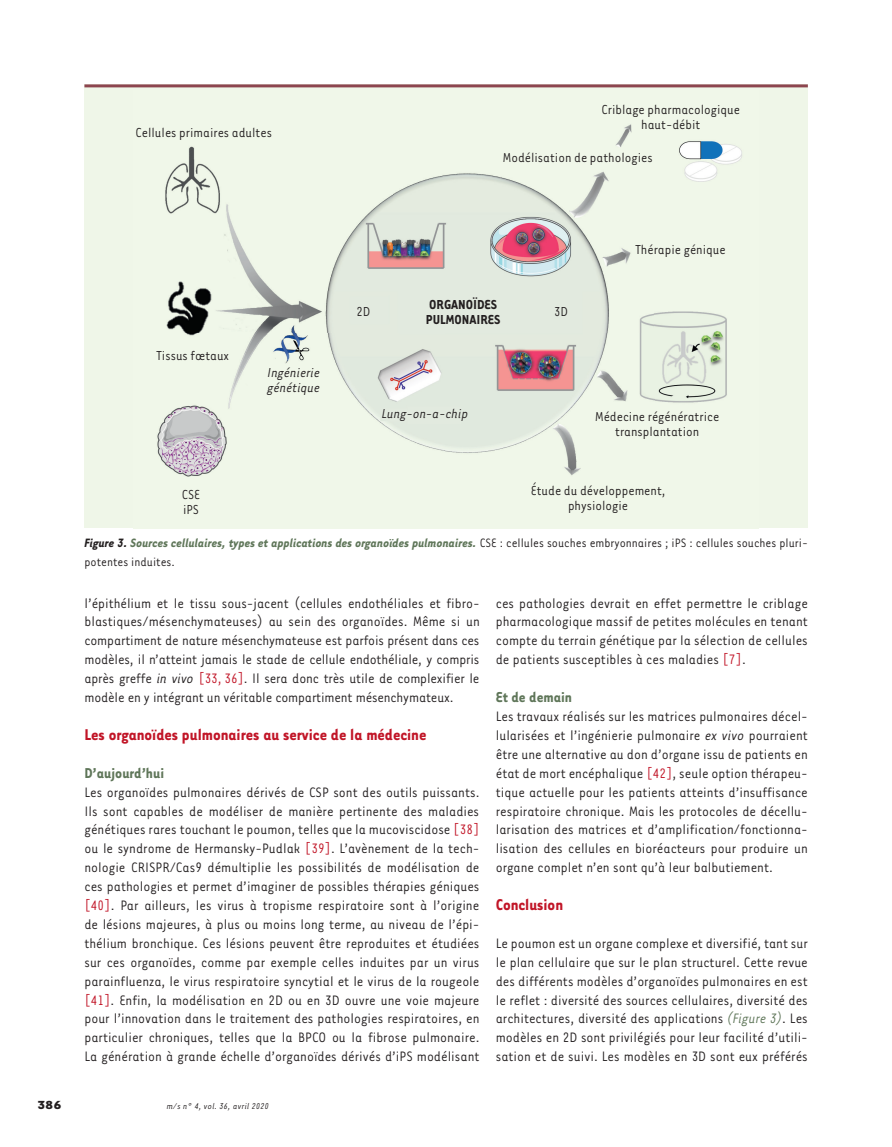
<style>
.page{position:relative;width:892px;height:1147px;background:#fff}
.page>*{position:absolute;margin:0;border:0;box-sizing:border-box;transform-origin:0 0}
.t1{font:700 18px "Tarzana Narrow";color:#c11527}
.t2{font:700 16.5px "Tarzana Narrow";color:#5f7659}
.t3{font:15.75px/18.9px "Tarzana Narrow";color:#231f20;text-align:justify}
.t4{font:15px/15px "Tarzana Narrow";color:#231f20;text-align:center}
.t5{font:italic 15px/15px "Tarzana Narrow";color:#231f20}
.t6{font:700 15px/15px "Tarzana Narrow";color:#231f20}
.t7{font:13.95px/18.9px "Tarzana Narrow";color:#231f20}
.t8{font:700 13.5px "Tarzana Wide";color:#231f20}
.t9{font:italic 9.75px "Tarzana Narrow";letter-spacing:.025em;color:#231f20}
.s1{font-weight:700;font-style:italic}
.s2{font-weight:700;font-style:italic;color:#5f7659}
.s3{font-style:italic}
.s4{color:#c11527}
.s5{font-style:italic;color:#5f7659}
</style>
<div class="page">
<div style="left:84px;top:84px;width:723px;height:444px;background:#eff6e8"></div>
<img style="left:157px;top:124px;width:585px;height:353px">
<hr style="left:84px;top:84px;width:723px;height:3px;background:#8d454f">
<p class="t4" style="left:135px;top:124px;width:138px">Cellules primaires adultes</p>
<p class="t4" style="left:156px;top:348px;width:74px">Tissus fœtaux</p>
<p class="t5" style="left:267px;top:365px;width:54px">Ingénierie génétique</p>
<p class="t4" style="left:601px;top:101px;width:140px">Criblage pharmacologique haut-débit</p>
<p class="t4" style="left:502px;top:149px;width:151px">Modélisation de pathologies</p>
<p class="t6" style="left:426px;top:296px;width:76px">ORGANOÏDES<br>PULMONAIRES</p>
<p class="t4" style="left:356px;top:303px;width:15px">2D</p>
<p class="t4" style="left:554px;top:303px;width:15px">3D</p>
<p class="t4" style="left:635px;top:241px;width:91px">Thérapie génique</p>
<p class="t5" style="left:381px;top:405px;width:88px">Lung-on-a-chip</p>
<p class="t4" style="left:595px;top:408px;width:125px">Médecine régénératrice transplantation</p>
<p class="t4" style="left:530px;top:482px;width:136px">Étude du développement, physiologie</p>
<p class="t7" style="left:84px;top:532px;width:724px"><span class="s1">Figure 3.</span> <span class="s2">Sources cellulaires, types et applications des organoïdes pulmonaires.</span> CSE : cellules souches embryonnaires ; iPS : cellules souches pluri&shy;potentes induites.</p>
<p class="t4" style="left:182px;top:486px;width:20px;text-align:left">CSE iPS</p>
<p class="t3" style="left:84px;top:593px;width:397px">l’épithélium et le tissu sous-jacent (cellules endothéliales et fibro&shy;blastiques/mésenchymateuses) au sein des organoïdes. Même si un compartiment de nature mésenchymateuse est parfois présent dans ces modèles, il n’atteint jamais le stade de cellule endothéliale, y compris après greffe <span class="s3">in vivo</span> <span class="s4">[33, 36]</span>. Il sera donc très utile de complexifier le modèle en y intégrant un véritable compartiment mésenchymateux.</p>
<p class="t1" style="left:84px;top:723px;width:343px">Les organoïdes pulmonaires au service de la médecine</p>
<p class="t2" style="left:84px;top:762px;width:81px">D’aujourd’hui</p>
<p class="t3" style="left:84px;top:782px;width:396px">Les organoïdes pulmonaires dérivés de CSP sont des outils puissants.<br>Ils sont capables de modéliser de manière pertinente des maladies génétiques rares touchant le poumon, telles que la mucoviscidose <span class="s4">[38] </span>ou le syndrome de Hermansky-Pudlak <span class="s4">[39]</span>. L’avènement de la tech&shy;nologie CRISPR/Cas9 démultiplie les possibilités de modélisation de ces pathologies et permet d’imaginer de possibles thérapies géniques <span class="s4">[40]</span>. Par ailleurs, les virus à tropisme respiratoire sont à l’origine de lésions majeures, à plus ou moins long terme, au niveau de l’épi&shy;thélium bronchique. Ces lésions peuvent être reproduites et étudiées sur ces organoïdes, comme par exemple celles induites par un virus parainfluenza, le virus respiratoire syncytial et le virus de la rougeole <span class="s4">[41]</span>. Enfin, la modélisation en 2D ou en 3D ouvre une voie majeure pour l’innovation dans le traitement des pathologies respiratoires, en particulier chroniques, telles que la BPCO ou la fibrose pulmonaire.<br>La génération à grande échelle d’organoïdes dérivés d’iPS modélisant</p>
<p class="t8" style="left:37px;top:1096px;width:26px">386</p>
<p class="t9" style="left:167px;top:1099px;width:104px">m/s n° 4, vol. 36, avril 2020</p>
<p class="t3" style="left:495px;top:593px;width:313px">ces pathologies devrait en effet permettre le criblage pharmacologique massif de petites molécules en tenant compte du terrain génétique par la sélection de cellules de patients susceptibles à ces maladies <span class="s4">[7]</span>.</p>
<p class="t2" style="left:495px;top:687px;width:78px">Et de demain</p>
<p class="t3" style="left:495px;top:706px;width:313px">Les travaux réalisés sur les matrices pulmonaires décel&shy;lularisées et l’ingénierie pulmonaire <span class="s3">ex vivo</span> pourraient être une alternative au don d’organe issu de patients en état de mort encéphalique <span class="s4">[42]</span>, seule option thérapeu&shy;tique actuelle pour les patients atteints d’insuffisance respiratoire chronique. Mais les protocoles de décellu&shy;larisation des matrices et d’amplification/fonctionna&shy;lisation des cellules en bioréacteurs pour produire un organe complet n’en sont qu’à leur balbutiement.</p>
<p class="t1" style="left:495px;top:893px;width:69px">Conclusion</p>
<p class="t3" style="left:495px;top:933px;width:313px">Le poumon est un organe complexe et diversifié, tant sur le plan cellulaire que sur le plan structurel. Cette revue des différents modèles d’organoïdes pulmonaires en est le reflet : diversité des sources cellulaires, diversité des architectures, diversité des applications <span class="s5">(Figure 3)</span>. Les modèles en 2D sont privilégiés pour leur facilité d’utili&shy;sation et de suivi. Les modèles en 3D sont eux préférés</p>
</div>
